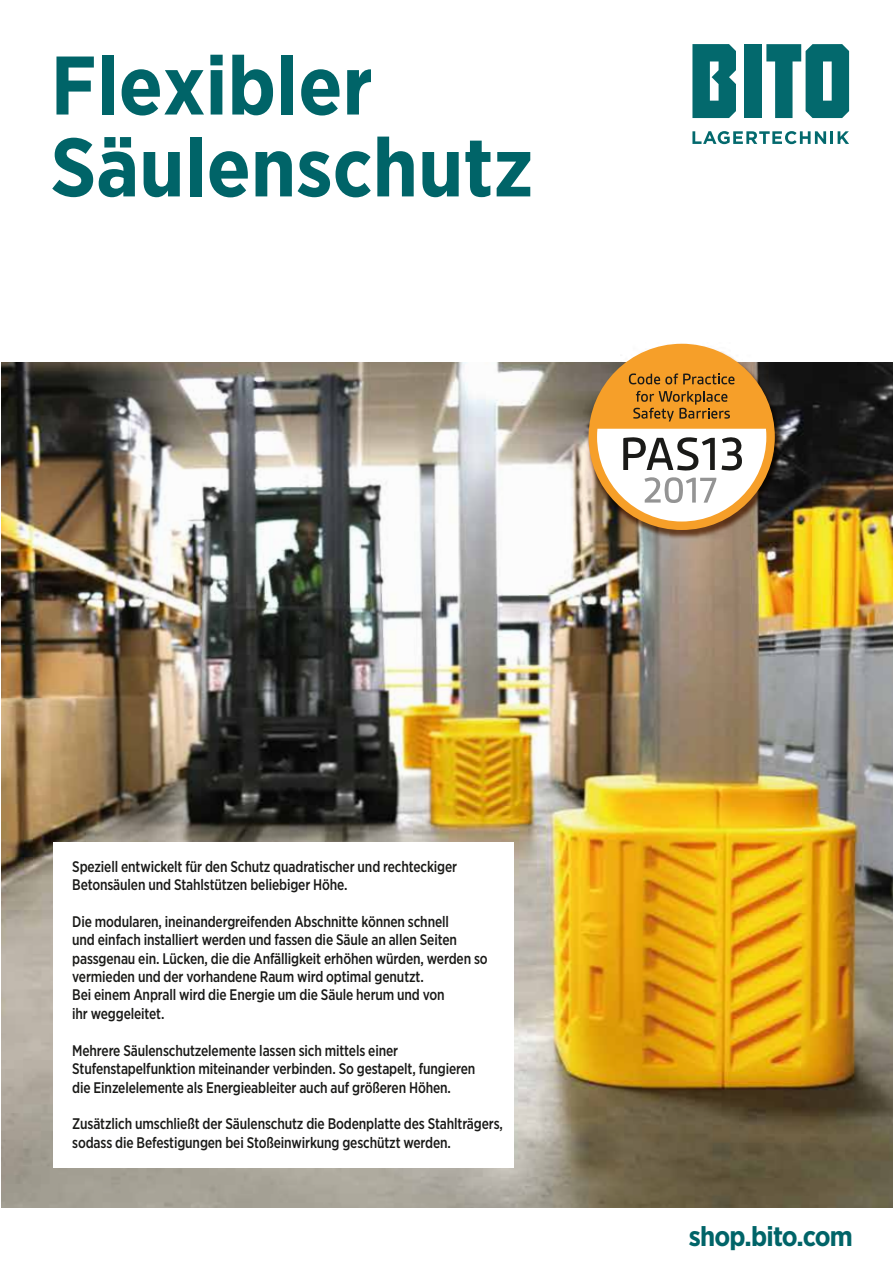
<style>
.page{position:relative;width:893px;height:1263px;background:#fff}
.page>*{position:absolute;margin:0;border:0;box-sizing:border-box;transform-origin:0 0}
.t1{font:700 82.8px/81.9px "Gotham Narrow";color:#006468}
.t2{font:700 27.6px "Gotham Narrow";letter-spacing:-.03em;color:#006468}
.t3{font:500 15.3px/18.5px "Gotham Narrow";letter-spacing:-.01em;color:#1a1a18;scale:.9 1}
</style>
<div class="page">
<img style="left:2px;top:362px;width:891px;height:846px">
<div style="left:53px;top:842px;width:461px;height:326px;background:#fff"></div>
<svg style="left:692px;top:131px;width:157px;height:13px"></svg>
<div style="left:745px;top:44px;width:17px;height:74px;background:#03696d"></div>
<svg style="left:692px;top:44px;width:44px;height:74px;background:#247c80"></svg>
<svg style="left:766px;top:44px;width:83px;height:74px"></svg>
<img style="left:534px;top:343px;width:299px;height:248px">
<div style="left:589px;top:344px;width:186px;height:186px;background:#f69f29;border-radius:50%"></div>
<svg style="left:629px;top:373px;width:105px;height:12px"></svg>
<svg style="left:633px;top:391px;width:97px;height:30px"></svg>
<svg style="left:597px;top:429px;width:169px;height:92px;background:#d4cabc"></svg>
<h1 class="t1" style="left:51px;top:44px;width:484px">Flexibler<br>Säulenschutz</h1>
<p class="t3" style="left:72px;top:857px;width:429px">Speziell entwickelt für den Schutz quadratischer und rechteckiger<br>Betonsäulen und Stahlstützen beliebiger Höhe.</p>
<p class="t3" style="left:72px;top:912px;width:463px">Die modularen, ineinandergreifenden Abschnitte können schnell<br>und einfach installiert werden und fassen die Säule an allen Seiten passgenau ein. Lücken, die die Anfälligkeit erhöhen würden, werden so vermieden und der vorhandene Raum wird optimal genutzt.<br>Bei einem Anprall wird die Energie um die Säule herum und von<br>ihr weggeleitet.</p>
<p class="t3" style="left:72px;top:1041px;width:449px">Mehrere Säulenschutzelemente lassen sich mittels einer<br>Stufenstapelfunktion miteinander verbinden. So gestapelt, fungieren die Einzelelemente als Energieableiter auch auf größeren Höhen.</p>
<p class="t3" style="left:72px;top:1114px;width:480px">Zusätzlich umschließt der Säulenschutz die Bodenplatte des Stahlträgers, sodass die Befestigungen bei Stoßeinwirkung geschützt werden.</p>
<h2 class="t2" style="left:689px;top:1218px;width:166px">shop.bito.com</h2>
</div>
